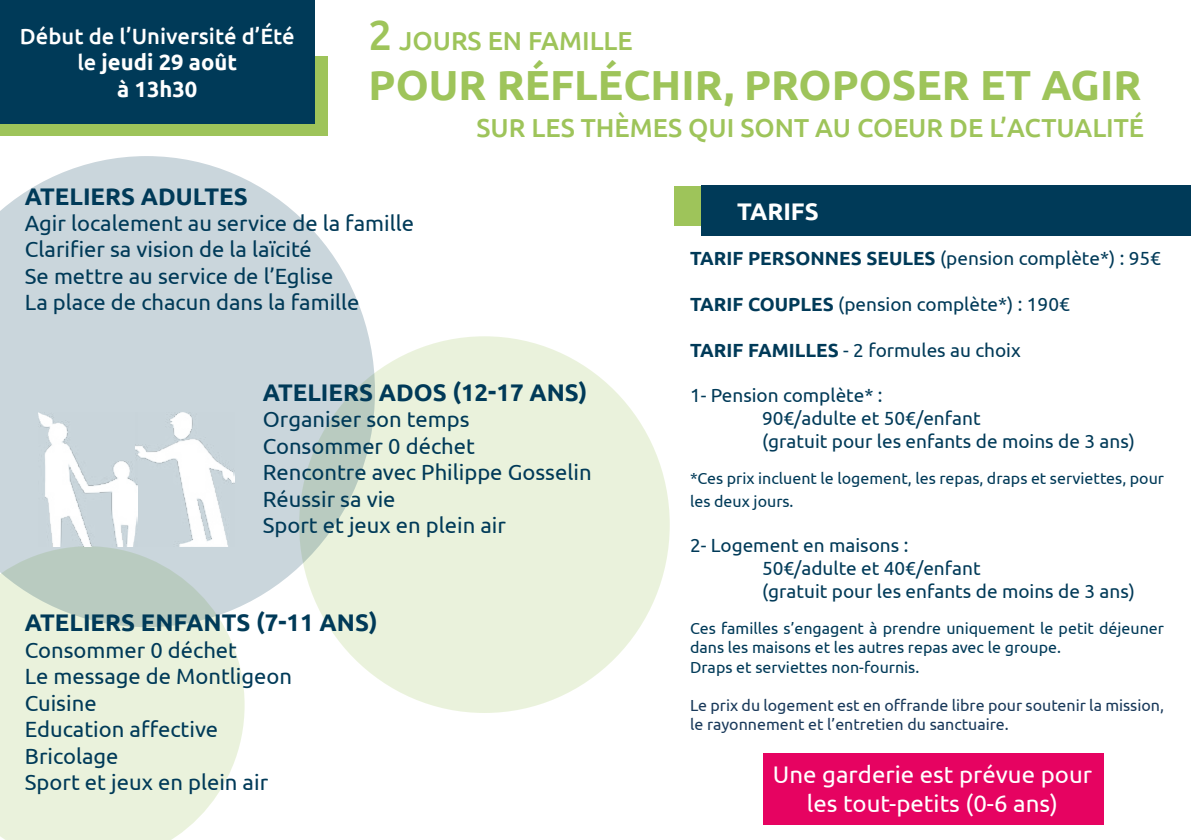
<style>
.page{position:relative;width:1191px;height:840px;background:#fff}
.page>*{position:absolute;margin:0;border:0;box-sizing:border-box;transform-origin:0 0}
.t1{font:700 42px "Ubuntu";color:#9ec45a}
.t2{font:500 26px "Ubuntu";color:#9ec45a}
.t3{font:700 24px "Ubuntu";color:#003a58}
.t4{font:24px/28.8px "Ubuntu";color:#fff;text-align:center}
.t5{font:700 24px "Ubuntu";color:#fff}
.t6{font:22px/26.4px "Ubuntu";color:#003a58}
.t7{font:500 22px/26.4px "Ubuntu";color:#fff;text-align:center}
.t8{font:19px/22.8px "Ubuntu";color:#003a58}
.t9{font:16px/19.2px "Ubuntu";color:#003a58}
.t10{font:16px/19.2px "Ubuntu";color:#1a3a5b}
.s1{font-weight:700}
.s2{font-size:42px}
</style>
<div class="page">
<div style="left:0;top:57px;width:327px;height:79px;background:#9ec45a"></div>
<div style="left:0;top:0;width:314px;height:123px;background:#003a58"></div>
<div style="left:299px;top:336px;width:371px;height:376px;background:#eaf2dc;border-radius:50%"></div>
<div style="left:0;top:626px;width:245px;height:213px;background:#eaf2dc"></div>
<svg style="left:0;top:156px;width:375px;height:470px;fill:#cad6dc"></svg>
<div style="left:674px;top:186px;width:397px;height:39px;background:#9ec45a"></div>
<div style="left:701px;top:186px;width:490px;height:50px;background:#003a58"></div>
<div style="left:763px;top:752px;width:340px;height:72px;background:#e60060"></div>
<img style="left:137px;top:412px;width:97px;height:134px">
<img style="left:38px;top:412px;width:99px;height:134px">
<p class="t7" style="left:20px;top:22px;width:276px">Début de l’Université d’Été le <span class="s1">jeudi 29 août<br>à 13h30</span></p>
<p class="t2" style="left:369px;top:24px;width:265px"><span class="s2">2</span> JOURS EN FAMILLE</p>
<h1 class="t1" style="left:369px;top:60px;width:774px">POUR RÉFLÉCHIR, PROPOSER ET AGIR</h1>
<p class="t2" style="left:476px;top:112px;width:669px">SUR LES THÈMES QUI SONT AU COEUR DE L’ACTUALITÉ</p>
<p class="t3" style="left:25px;top:181px;width:224px">ATELIERS ADULTES</p>
<p class="t6" style="left:25px;top:209px;width:391px">Agir localement au service de la famille Clarifier sa vision de la laïcité<br>Se mettre au service de l’Eglise<br>La place de chacun dans la famille</p>
<p class="t3" style="left:263px;top:377px;width:326px">ATELIERS ADOS (12-17 ANS)</p>
<p class="t6" style="left:263px;top:405px;width:330px">Organiser son temps<br>Consommer 0 déchet<br>Rencontre avec Philippe Gosselin<br>Réussir sa vie<br>Sport et jeux en plein air</p>
<p class="t3" style="left:25px;top:608px;width:354px">ATELIERS ENFANTS (7-11 ANS)</p>
<p class="t6" style="left:25px;top:635px;width:269px">Consommer 0 déchet<br>Le message de Montligeon<br>Cuisine<br>Education affective<br>Bricolage<br>Sport et jeux en plein air</p>
<p class="t5" style="left:737px;top:196px;width:83px">TARIFS</p>
<p class="t8" style="left:690px;top:246px;width:472px"><span class="s1">TARIF PERSONNES SEULES</span> (pension complète*) : 95€</p>
<p class="t8" style="left:690px;top:292px;width:381px"><span class="s1">TARIF COUPLES</span> (pension complète*) : 190€</p>
<p class="t8" style="left:690px;top:337px;width:332px"><span class="s1">TARIF FAMILLES</span> - 2 formules au choix</p>
<p class="t8" style="left:762px;top:383px;width:374px;text-indent:-72px">1- Pension complète* :<br>90€/adulte et 50€/enfant<br>(gratuit pour les enfants de moins de 3 ans)</p>
<p class="t9" style="left:690px;top:466px;width:475px;line-height:22.8px">*Ces prix incluent le logement, les repas, draps et serviettes, pour les deux jours.</p>
<p class="t8" style="left:762px;top:533px;width:374px;text-indent:-72px">2- Logement en maisons :<br>50€/adulte et 40€/enfant<br>(gratuit pour les enfants de moins de 3 ans)</p>
<p class="t9" style="left:690px;top:618px;width:475px">Ces familles s’engagent à prendre uniquement le petit déjeuner dans les maisons et les autres repas avec le groupe.<br>Draps et serviettes non-fournis.</p>
<p class="t10" style="left:690px;top:694px;width:475px">Le prix du logement est en offrande libre pour soutenir la mission, le rayonnement et l’entretien du sanctuaire.</p>
<p class="t4" style="left:773px;top:759px;width:321px">Une garderie est prévue pour les tout-petits (0-6 ans)</p>
</div>
